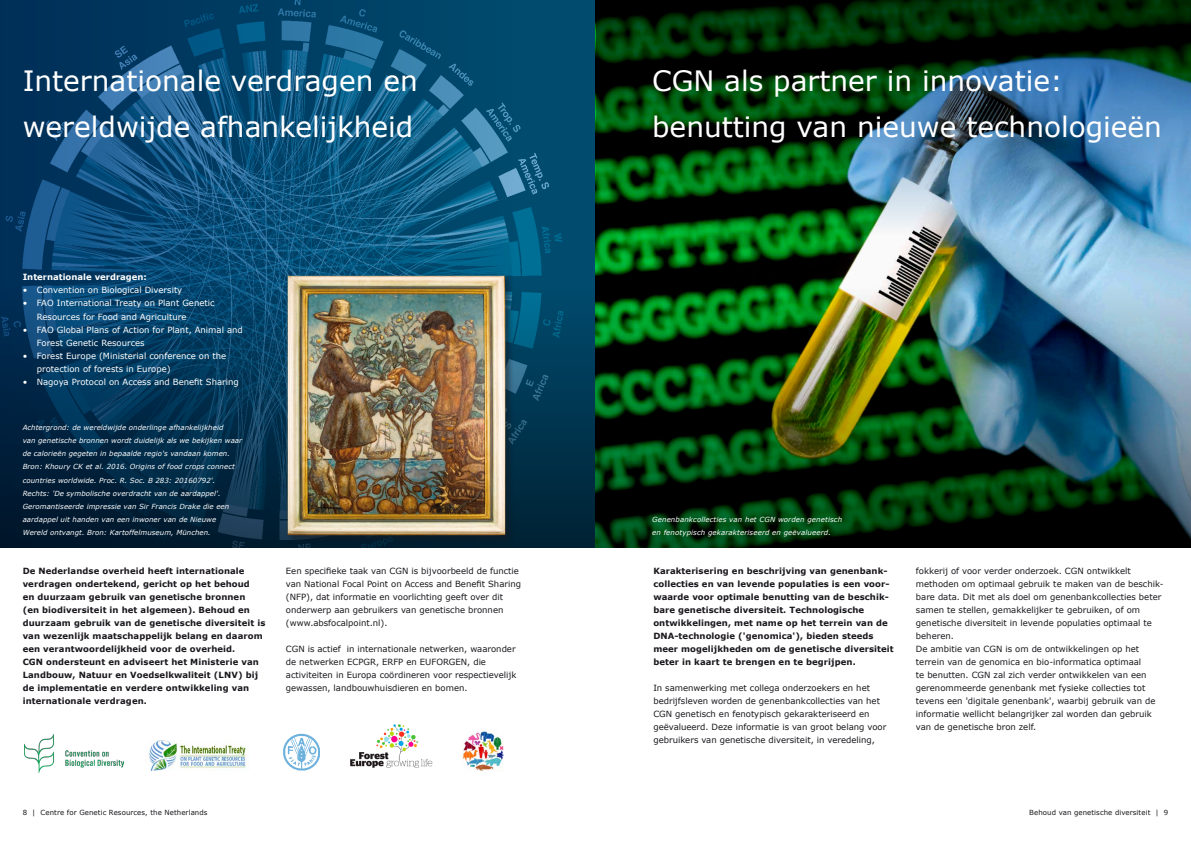
<style>
.page{position:relative;width:1191px;height:842px;background:#fff}
.page>*{position:absolute;margin:0;border:0;box-sizing:border-box;transform-origin:0 0}
.t1{font:28px/45.6px "Verdana";color:#fff}
.t2{font:8.5px/13px "Verdana";color:#1a171c}
.t3{font:700 8.5px/13px "Verdana";letter-spacing:.01em;color:#1a171c}
.t4{font:8.5px/13px "Verdana";color:#fff}
.t5{font:700 8.5px "Verdana";color:#fff}
.t6{font:italic 7px/13px "Verdana";letter-spacing:.01em;color:#fff}
.t7{font:7px "Verdana";letter-spacing:.01em;color:#1a171c}
</style>
<div class="page">
<img style="left:513px;top:0;width:82px;height:287px">
<img style="left:595px;top:0;width:596px;height:287px">
<img style="left:513px;top:287px;width:678px;height:261px">
<img style="left:596px;top:0;width:595px;height:235px">
<img style="left:25px;top:734px;width:99px;height:38px">
<img style="left:283px;top:733px;width:37px;height:38px">
<img style="left:350px;top:724px;width:82px;height:44px">
<img style="left:146px;top:741px;width:103px;height:29px">
<img style="left:463px;top:730px;width:41px;height:41px">
<svg style="left:0;top:0;width:513px;height:548px;background:#08446a"></svg>
<div style="left:285px;top:274px;width:229px;height:270px;background:#1a171c;opacity:.5"></div>
<img style="left:288px;top:276px;width:217px;height:259px">
<h1 class="t1" style="left:23px;top:59px;width:396px">Internationale verdragen en wereldwijde afhankelijkheid</h1>
<p class="t5" style="left:23px;top:272px;width:126px">Internationale verdragen:</p>
<p class="t4" style="left:23px;top:284px;width:161px">• Convention on Biological Diversity</p>
<p class="t4" style="left:37px;top:297px;width:179px;text-indent:-14px">• FAO International Treaty on Plant Genetic<br>Resources for Food and Agriculture</p>
<p class="t4" style="left:37px;top:323px;width:207px;text-indent:-14px">• FAO Global Plans of Action for Plant, Animal and<br>Forest Genetic Resources</p>
<p class="t4" style="left:37px;top:349px;width:191px;text-indent:-14px">• Forest Europe (Ministerial conference on the protection of forests in Europe)</p>
<p class="t4" style="left:23px;top:375px;width:218px">• Nagoya Protocol on Access and Benefit Sharing</p>
<p class="t6" style="left:23px;top:421px;width:221px">Achtergrond: de wereldwijde onderlinge afhankelijkheid<br>van genetische bronnen wordt duidelijk als we bekijken waar de calorieën gegeten in bepaalde regio's vandaan komen.<br>Bron: Khoury CK et al. 2016. Origins of food crops connect countries worldwide. Proc. R. Soc. B 283: 20160792'.<br>Rechts: 'De symbolische overdracht van de aardappel'.<br>Geromantiseerde impressie van Sir Francis Drake die een aardappel uit handen van een inwoner van de Nieuwe Wereld ontvangt. Bron: Kartoffelmuseum, München.</p>
<p class="t3" style="left:23px;top:564px;width:244px">De Nederlandse overheid heeft internationale verdragen ondertekend, gericht op het behoud<br>en duurzaam gebruik van genetische bronnen<br>(en biodiversiteit in het algemeen). Behoud en duurzaam gebruik van de genetische diversiteit is van wezenlijk maatschappelijk belang en daarom een verantwoordelijkheid voor de overheid.<br>CGN ondersteunt en adviseert het Ministerie van Landbouw, Natuur en Voedselkwaliteit (LNV) bij de implementatie en verdere ontwikkeling van internationale verdragen.</p>
<p class="t2" style="left:286px;top:564px;width:237px">Een specifieke taak van CGN is bijvoorbeeld de functie van National Focal Point on Access and Benefit Sharing (NFP), dat informatie en voorlichting geeft over dit onderwerp aan gebruikers van genetische bronnen (www.absfocalpoint.nl).</p>
<p class="t2" style="left:286px;top:643px;width:232px">CGN is actief in internationale netwerken, waaronder de netwerken ECPGR, ERFP en EUFORGEN, die activiteiten in Europa coördineren voor respectievelijk gewassen, landbouwhuisdieren en bomen.</p>
<h1 class="t1" style="left:652px;top:59px;width:511px">CGN als partner in innovatie: benutting van nieuwe technologieën</h1>
<p class="t6" style="left:652px;top:513px;width:191px">Genenbankcollecties van het CGN worden genetisch en fenotypisch gekarakteriseerd en geëvalueerd.</p>
<p class="t3" style="left:653px;top:564px;width:242px">Karakterisering en beschrijving van genenbank&shy;collecties en van levende populaties is een voor&shy;waarde voor optimale benutting van de beschik&shy;bare genetische diversiteit. Technologische ontwikkelingen, met name op het terrein van de DNA-technologie ('genomica'), bieden steeds meer mogelijkheden om de genetische diversiteit beter in kaart te brengen en te begrijpen.</p>
<p class="t2" style="left:653px;top:682px;width:234px">In samenwerking met collega onderzoekers en het bedrijfsleven worden de genenbankcollecties van het CGN genetisch en fenotypisch gekarakteriseerd en geëvalueerd. Deze informatie is van groot belang voor gebruikers van genetische diversiteit, in veredeling,</p>
<p class="t2" style="left:916px;top:564px;width:249px">fokkerij of voor verder onderzoek. CGN ontwikkelt methoden om optimaal gebruik te maken van de beschik&shy;bare data. Dit met als doel om genenbankcollecties beter samen te stellen, gemakkelijker te gebruiken, of om genetische diversiteit in levende populaties optimaal te beheren.<br>De ambitie van CGN is om de ontwikkelingen op het terrein van de genomica en bio-informatica optimaal<br>te benutten. CGN zal zich verder ontwikkelen van een gerenommeerde genenbank met fysieke collecties tot tevens een 'digitale genenbank', waarbij gebruik van de informatie wellicht belangrijker zal worden dan gebruik van de genetische bron zelf.</p>
<p class="t7" style="left:23px;top:808px;width:186px">8 | Centre for Genetic Resources, the Netherlands</p>
<p class="t7" style="left:1029px;top:808px;width:141px">Behoud van genetische diversiteit | 9</p>
</div>
